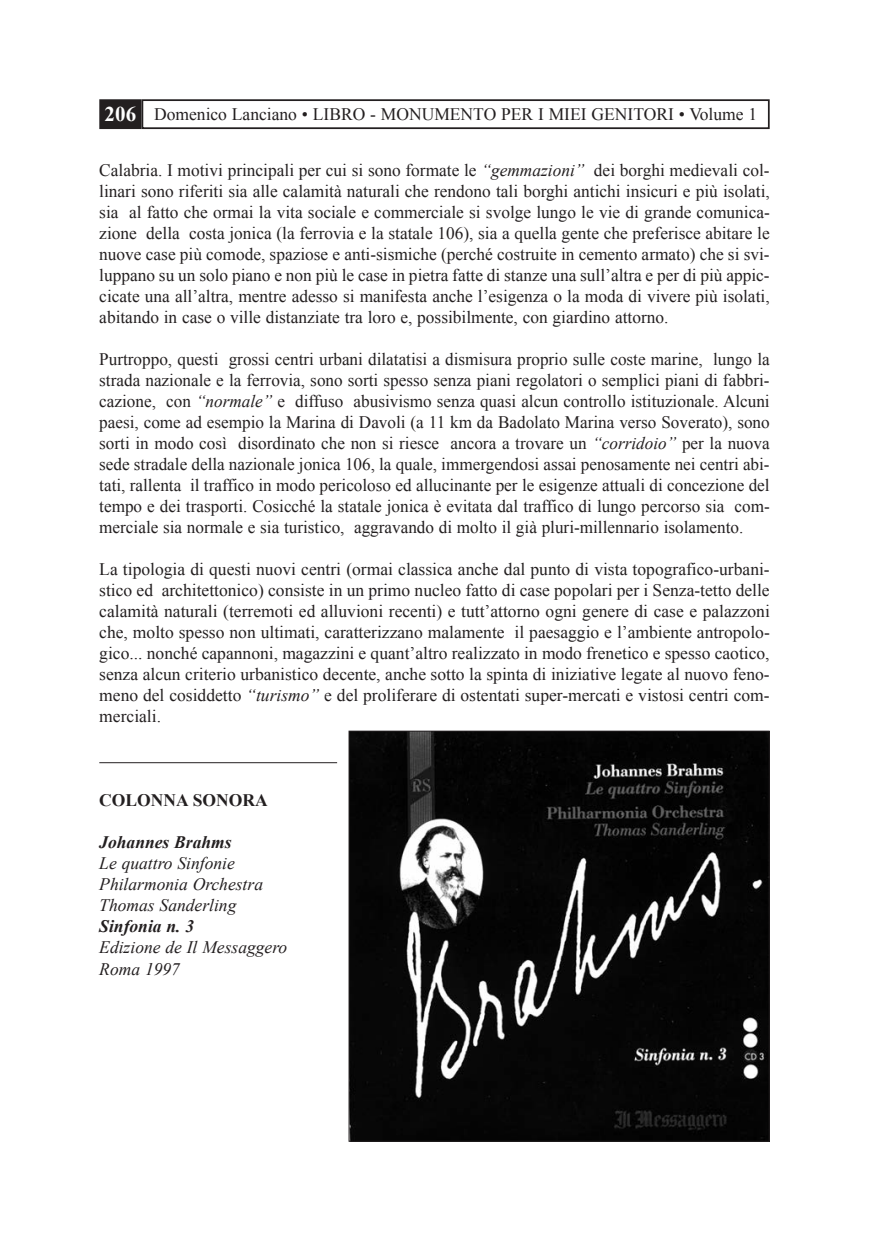
<style>
.page{position:relative;width:869px;height:1241px;background:#fff}
.page>*{position:absolute;margin:0;border:0;box-sizing:border-box;transform-origin:0 0}
.t1{font:17.5px/21px "Times New Roman";color:#231f20;text-align:justify}
.t2{font:italic 17.5px/21px "Times New Roman";color:#231f20}
.t3{font:700 17.5px "Times New Roman";color:#231f20}
.s1{font-weight:700;font-size:21px;color:#fff}
.s2{font-style:italic}
.s3{font-weight:700}
</style>
<div class="page">
<hr style="left:99px;top:762px;width:238px;height:1px;background:#231f20">
<img style="left:350px;top:732px;width:417px;height:407px">
<div style="left:141px;top:99px;width:628px;height:30px;border:2px solid #231f20"></div>
<div style="left:101px;top:101px;width:39px;height:26px;background:#231f20"></div>
<div style="left:99px;top:99px;width:42px;height:30px;border:2px solid #231f20"></div>
<p class="t1" style="left:105px;top:104px;width:653px"><span class="s1">206</span> Domenico Lanciano • LIBRO - MONUMENTO PER I MIEI GENITORI • Volume 1</p>
<p class="t1" style="left:99px;top:159px;width:671px">Calabria. I motivi principali per cui si sono formate le <span class="s2">“gemmazioni”</span> dei borghi medievali col&shy;linari sono riferiti sia alle calamità naturali che rendono tali borghi antichi insicuri e più isolati, sia al fatto che ormai la vita sociale e commerciale si svolge lungo le vie di grande comunica&shy;zione della costa jonica (la ferrovia e la statale 106), sia a quella gente che preferisce abitare le nuove case più comode, spaziose e anti-sismiche (perché costruite in cemento armato) che si svi&shy;luppano su un solo piano e non più le case in pietra fatte di stanze una sull’altra e per di più appic&shy;cicate una all’altra, mentre adesso si manifesta anche l’esigenza o la moda di vivere più isolati, abitando in case o ville distanziate tra loro e, possibilmente, con giardino attorno.</p>
<p class="t1" style="left:99px;top:348px;width:671px">Purtroppo, questi grossi centri urbani dilatatisi a dismisura proprio sulle coste marine, lungo la strada nazionale e la ferrovia, sono sorti spesso senza piani regolatori o semplici piani di fabbri&shy;cazione, con <span class="s2">“normale”</span> e diffuso abusivismo senza quasi alcun controllo istituzionale. Alcuni paesi, come ad esempio la Marina di Davoli (a 11 km da Badolato Marina verso Soverato), sono sorti in modo così disordinato che non si riesce ancora a trovare un <span class="s2">“corridoio”</span> per la nuova sede stradale della nazionale jonica 106, la quale, immergendosi assai penosamente nei centri abi&shy;tati, rallenta il traffico in modo pericoloso ed allucinante per le esigenze attuali di concezione del tempo e dei trasporti. Cosicché la statale jonica è evitata dal traffico di lungo percorso sia com&shy;merciale sia normale e sia turistico, aggravando di molto il già pluri-millennario isolamento.</p>
<p class="t1" style="left:99px;top:558px;width:671px">La tipologia di questi nuovi centri (ormai classica anche dal punto di vista topografico-urbani&shy;stico ed architettonico) consiste in un primo nucleo fatto di case popolari per i Senza-tetto delle calamità naturali (terremoti ed alluvioni recenti) e tutt’attorno ogni genere di case e palazzoni che, molto spesso non ultimati, caratterizzano malamente il paesaggio e l’ambiente antropolo&shy;gico... nonché capannoni, magazzini e quant’altro realizzato in modo frenetico e spesso caotico, senza alcun criterio urbanistico decente, anche sotto la spinta di iniziative legate al nuovo feno&shy;meno del cosiddetto <span class="s2">“turismo”</span> e del proliferare di ostentati super-mercati e vistosi centri com&shy;merciali.</p>
<p class="t3" style="left:99px;top:790px;width:170px">COLONNA SONORA</p>
<p class="t2" style="left:99px;top:831px;width:189px"><span class="s3">Johannes Brahms<br></span>Le quattro Sinfonie<br>Philarmonia Orchestra<br>Thomas Sanderling<br><span class="s3">Sinfonia n. 3<br></span>Edizione de Il Messaggero<br>Roma 1997</p>
</div>
